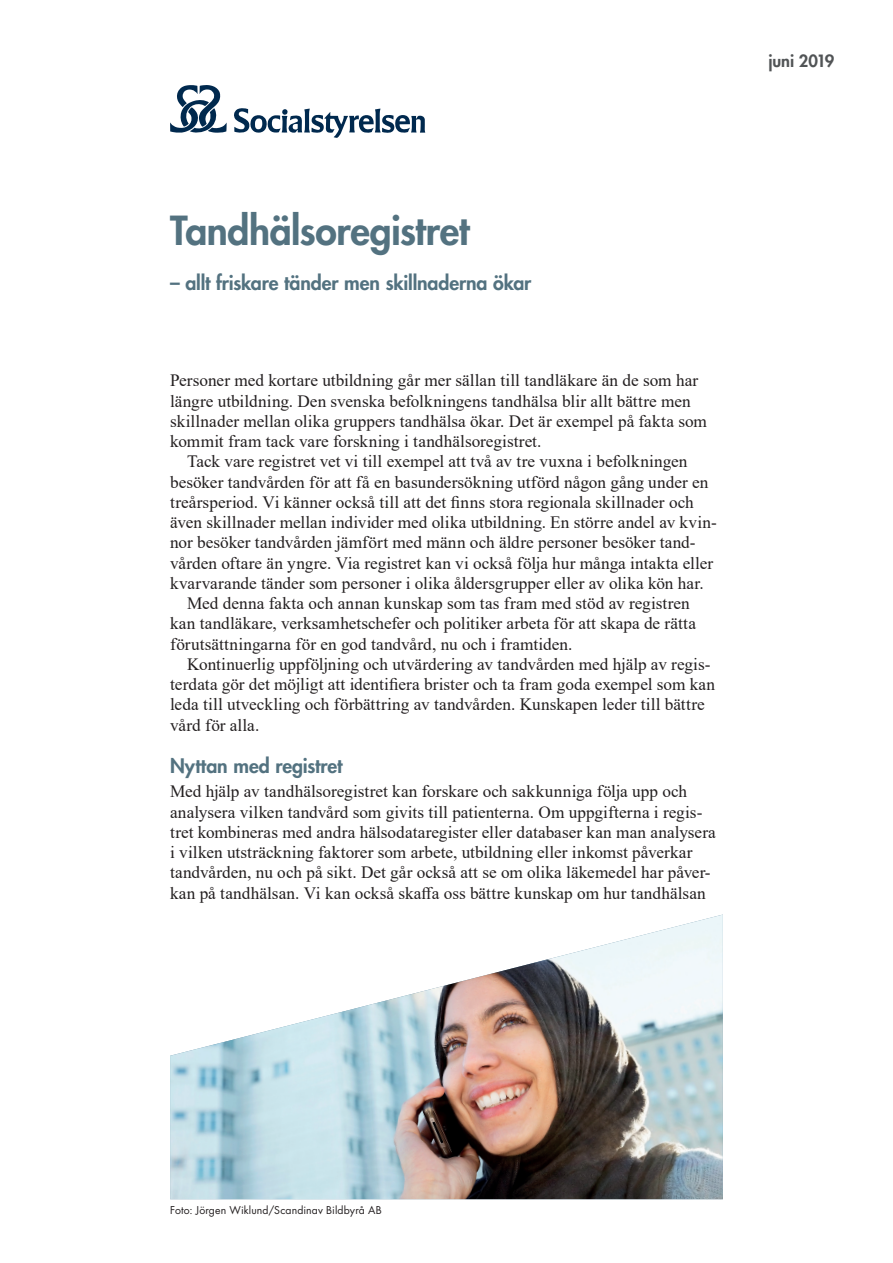
<style>
.page{position:relative;width:893px;height:1263px;background:#fff}
.page>*{position:absolute;margin:0;border:0;box-sizing:border-box;transform-origin:0 0}
.t1{font:800 39px "Futura Std";letter-spacing:-.01em;color:#537280}
.t2{font:800 19.5px "Futura Std";letter-spacing:-.005em;color:#537280}
.t3{font:17.25px/20.2px "Times New Roman";letter-spacing:.005em;color:#231f20}
.t4{font:800 16.5px "Futura Std";letter-spacing:-.01em;color:#515456}
.t5{font:10.5px "Futura Std";letter-spacing:.015em;color:#231f20}
</style>
<div class="page">
<img style="left:170px;top:914px;width:553px;height:285px">
<svg style="left:170px;top:85px;width:57px;height:48px"></svg>
<svg style="left:234px;top:108px;width:191px;height:30px"></svg>
<p class="t4" style="left:769px;top:50px;width:67px">juni 2019</p>
<h1 class="t1" style="left:170px;top:206px;width:301px">Tandhälsoregistret</h1>
<p class="t2" style="left:170px;top:270px;width:363px">– allt friskare tänder men skillnaderna ökar</p>
<p class="t3" style="left:170px;top:370px;width:538px">Personer med kortare utbildning går mer sällan till tandläkare än de som har längre utbildning. Den svenska befolkningens tandhälsa blir allt bättre men skillnader mellan olika gruppers tandhälsa ökar. Det är exempel på fakta som kommit fram tack vare forskning i tandhälsoregistret.</p>
<p class="t3" style="left:187px;top:451px;width:502px">Tack vare registret vet vi till exempel att två av tre vuxna i befolkningen</p>
<p class="t3" style="left:170px;top:471px;width:540px">besöker tandvården för att få en basundersökning utförd någon gång under en</p>
<p class="t3" style="left:170px;top:491px;width:525px">treårsperiod. Vi känner också till att det finns stora regionala skillnader och</p>
<p class="t3" style="left:170px;top:512px;width:548px">även skillnader mellan individer med olika utbildning. En större andel av kvin-</p>
<p class="t3" style="left:170px;top:532px;width:527px">nor besöker tandvården jämfört med männ och äldre personer besöker tand-</p>
<p class="t3" style="left:170px;top:552px;width:545px">vården oftare än yngre. Via registret kan vi också följa hur många intakta eller</p>
<p class="t3" style="left:170px;top:572px;width:535px">kvarvarande tänder som personer i olika åldersgrupper eller av olika kön har.</p>
<p class="t3" style="left:187px;top:593px;width:504px">Med denna fakta och annan kunskap som tas fram med stöd av registren</p>
<p class="t3" style="left:170px;top:613px;width:527px">kan tandläkare, verksamhetschefer och politiker arbeta för att skapa de rätta</p>
<p class="t3" style="left:170px;top:633px;width:404px">förutsättningarna för en god tandvård, nu och i framtiden.</p>
<p class="t3" style="left:187px;top:653px;width:525px">Kontinuerlig uppföljning och utvärdering av tandvården med hjälp av regis-</p>
<p class="t3" style="left:170px;top:674px;width:546px">terdata gör det möjligt att identifiera brister och ta fram goda exempel som kan</p>
<p class="t3" style="left:170px;top:694px;width:536px">leda till utveckling och förbättring av tandvården. Kunskapen leder till bättre</p>
<p class="t3" style="left:170px;top:714px;width:91px">vård för alla.</p>
<p class="t2" style="left:170px;top:753px;width:174px">Nyttan med registret</p>
<p class="t3" style="left:170px;top:781px;width:547px">Med hjälp av tandhälsoregistret kan forskare och sakkunniga följa upp och analysera vilken tandvård som givits till patienterna. Om uppgifterna i regis&shy;tret kombineras med andra hälsodataregister eller databaser kan man analysera i vilken utsträckning faktorer som arbete, utbildning eller inkomst påverkar tandvården, nu och på sikt. Det går också att se om olika läkemedel har påver&shy;kan på tandhälsan. Vi kan också skaffa oss bättre kunskap om hur tandhälsan</p>
<p class="t5" style="left:170px;top:1204px;width:213px">Foto: Jörgen Wiklund/Scandinav Bildbyrå AB</p>
</div>
